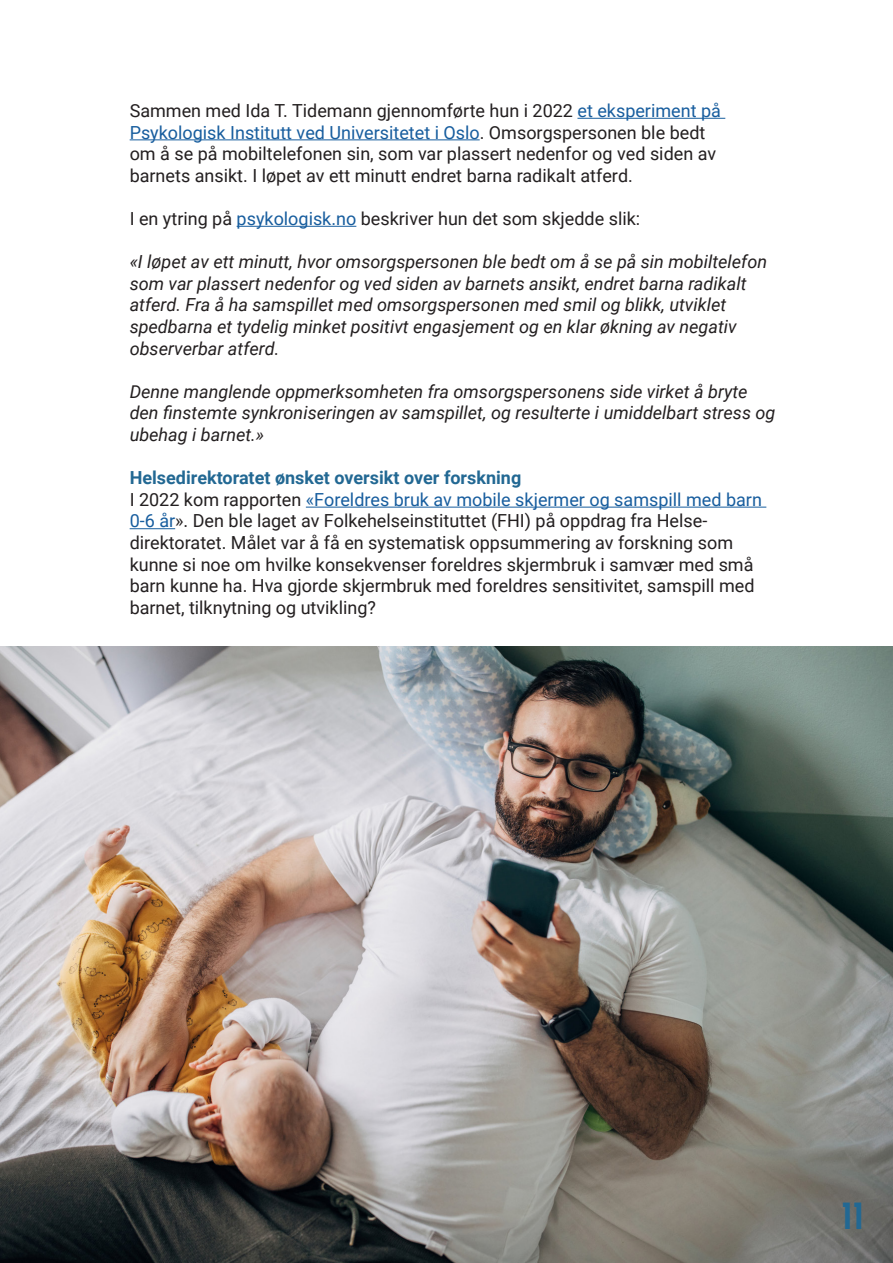
<style>
.page{position:relative;width:893px;height:1263px;background:#fff}
.page>*{position:absolute;margin:0;border:0;box-sizing:border-box;transform-origin:0 0}
.t1{font:600 36px "New Order";color:#226893}
.t2{font:18px/21.6px "Roboto";color:#231f20}
.t3{font:italic 18px/21.6px "Roboto";color:#231f20}
.t4{font:700 18px "Roboto";color:#226893}
.s1{color:#175d9e}
</style>
<div class="page">
<hr style="left:577px;top:118px;width:148px;height:1px;background:#175d9e">
<hr style="left:130px;top:139px;width:350px;height:1px;background:#175d9e">
<hr style="left:237px;top:226px;width:119px;height:1px;background:#175d9e">
<hr style="left:306px;top:507px;width:460px;height:1px;background:#175d9e">
<hr style="left:130px;top:528px;width:45px;height:1px;background:#175d9e">
<img style="left:0;top:646px;width:893px;height:617px">
<p class="t2" style="left:130px;top:99px;width:593px">Sammen med Ida T. Tidemann gjennomførte hun i 2022 <span class="s1">et eksperiment på<br>Psykologisk Institutt ved Universitetet i Oslo</span>. Omsorgspersonen ble bedt om å se på mobiltelefonen sin, som var plassert nedenfor og ved siden av</p>
<p class="t2" style="left:130px;top:164px;width:505px">barnets ansikt. I løpet av ett minutt endret barna radikalt atferd.</p>
<p class="t2" style="left:130px;top:207px;width:512px">I en ytring på <span class="s1">psykologisk.no</span> beskriver hun det som skjedde slik:</p>
<p class="t3" style="left:130px;top:250px;width:639px">«I løpet av ett minutt, hvor omsorgspersonen ble bedt om å se på sin mobiltelefon som var plassert nedenfor og ved siden av barnets ansikt, endret barna radikalt atferd. Fra å ha samspillet med omsorgspersonen med smil og blikk, utviklet</p>
<p class="t3" style="left:130px;top:315px;width:608px">spedbarna et tydelig minket positivt engasjement og en klar økning av negativ observerbar atferd.</p>
<p class="t3" style="left:130px;top:380px;width:647px">Denne manglende oppmerksomheten fra omsorgspersonens side virket å bryte den finstemte synkroniseringen av samspillet, og resulterte i umiddelbart stress og ubehag i barnet.»</p>
<p class="t4" style="left:130px;top:465px;width:393px">Helsedirektoratet ønsket oversikt over forskning</p>
<p class="t2" style="left:130px;top:488px;width:634px">I 2022 kom rapporten <span class="s1">«Foreldres bruk av mobile skjermer og samspill med barn<br>0-6 år</span>». Den ble laget av Folkehelseinstituttet (FHI) på oppdrag fra Helse-</p>
<p class="t2" style="left:130px;top:531px;width:626px">direktoratet. Målet var å få en systematisk oppsummering av forskning som kunne si noe om hvilke konsekvenser foreldres skjermbruk i samvær med små barn kunne ha. Hva gjorde skjermbruk med foreldres sensitivitet, samspill med barnet, tilknytning og utvikling?</p>
<p class="t1" style="left:841px;top:1192px;width:24px">11</p>
</div>
